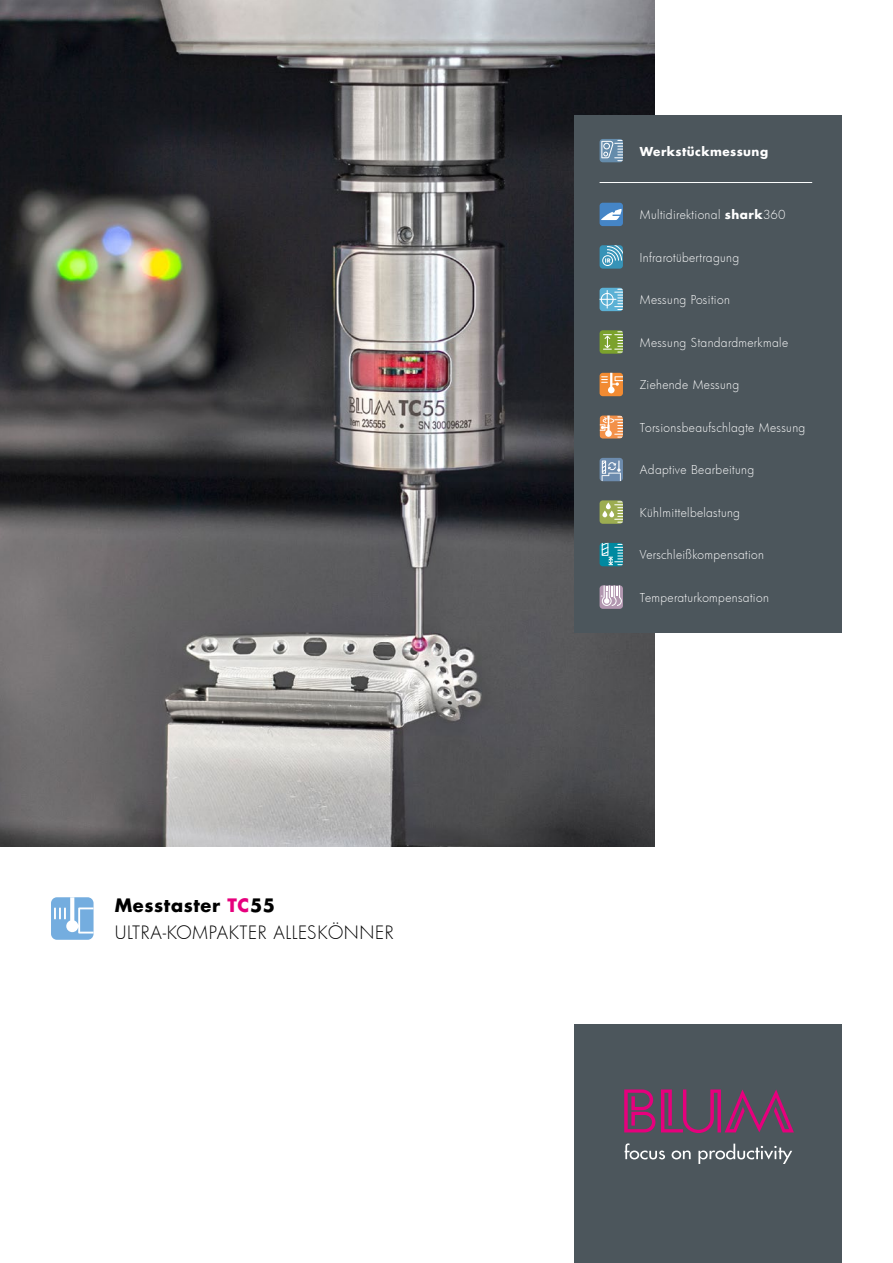
<style>
.page{position:relative;width:893px;height:1263px;background:#fff}
.page>*{position:absolute;margin:0;border:0;box-sizing:border-box;transform-origin:0 0}
.t1{font:300 18px/27px "Futura";letter-spacing:.035em;color:#000}
.t2{font:300 12px "Futura";letter-spacing:.03em;color:#fff}
.t3{font:700 12px "Futura";letter-spacing:.035em;color:#fff}
.s1{font-weight:700}
.s2{font-weight:700;color:#e6007d}
</style>
<div class="page">
<div style="left:574px;top:1025px;width:268px;height:238px;background:#4c565c"></div>
<svg style="left:625px;top:1143px;width:40px;height:16px"></svg>
<svg style="left:672px;top:1150px;width:19px;height:9px"></svg>
<svg style="left:698px;top:1143px;width:94px;height:21px"></svg>
<svg style="left:624px;top:1089px;width:31px;height:43px"></svg>
<svg style="left:661px;top:1089px;width:133px;height:44px"></svg>
<img style="left:0;top:0;width:655px;height:846px">
<div style="left:51px;top:897px;width:43px;height:43px;background:#74addf;border-radius:6px"></div>
<svg style="left:54px;top:897px;width:40px;height:36px"></svg>
<div style="left:574px;top:115px;width:268px;height:517px;background:#4c565c"></div>
<div style="left:600px;top:139px;width:23px;height:23px;background:#658cab;border-radius:3px"></div>
<svg style="left:601px;top:140px;width:22px;height:21px"></svg>
<div style="left:600px;top:245px;width:23px;height:24px;background:#3793b7;border-radius:3px"></div>
<svg style="left:602px;top:245px;width:21px;height:21px"></svg>
<div style="left:600px;top:288px;width:23px;height:23px;background:#5bb1d5;border-radius:3px"></div>
<svg style="left:600px;top:289px;width:23px;height:21px"></svg>
<div style="left:600px;top:330px;width:23px;height:24px;background:#7ba22d;border-radius:3px"></div>
<svg style="left:603px;top:331px;width:20px;height:22px"></svg>
<div style="left:600px;top:373px;width:23px;height:23px;background:#f28b32;border-radius:3px"></div>
<svg style="left:601px;top:373px;width:22px;height:20px"></svg>
<svg style="left:600px;top:415px;width:23px;height:24px"></svg>
<svg style="left:600px;top:458px;width:23px;height:23px"></svg>
<hr style="left:602px;top:460px;width:4px;height:14px;background:#adbed1">
<svg style="left:602px;top:461px;width:19px;height:20px"></svg>
<div style="left:600px;top:203px;width:23px;height:23px;background:#4585c6;border-radius:3px"></div>
<svg style="left:601px;top:209px;width:21px;height:11px"></svg>
<hr style="left:600px;top:182px;width:212px;height:1px;background:#fff">
<div style="left:600px;top:500px;width:23px;height:24px;background:#9cad51;border-radius:3px"></div>
<svg style="left:602px;top:501px;width:21px;height:22px"></svg>
<svg style="left:600px;top:543px;width:23px;height:23px"></svg>
<svg style="left:602px;top:543px;width:21px;height:22px"></svg>
<div style="left:600px;top:585px;width:23px;height:24px;background:#b297b0;border-radius:3px"></div>
<svg style="left:601px;top:585px;width:21px;height:21px"></svg>
<h1 class="t1" style="left:115px;top:892px;width:280px"><span class="s1">Messtaster</span> <span class="s2">TC</span><span class="s1">55<br></span>ULTRA-KOMPAKTER ALLESKÖNNER</h1>
<p class="t3" style="left:640px;top:143px;width:130px">Werkstückmessung</p>
<p class="t2" style="left:640px;top:207px;width:147px">Multidirektional <span class="s1">shark</span>360</p>
<p class="t2" style="left:640px;top:249px;width:101px">Infrarotübertragung</p>
<p class="t2" style="left:640px;top:292px;width:91px">Messung Position</p>
<p class="t2" style="left:640px;top:334px;width:150px">Messung Standardmerkmale</p>
<p class="t2" style="left:640px;top:377px;width:101px">Ziehende Messung</p>
<p class="t2" style="left:640px;top:419px;width:167px">Torsionsbeaufschlagte Messung</p>
<p class="t2" style="left:640px;top:462px;width:116px">Adaptive Bearbeitung</p>
<p class="t2" style="left:640px;top:504px;width:102px">Kühlmittelbelastung</p>
<p class="t2" style="left:640px;top:547px;width:126px">Verschleißkompensation</p>
<p class="t2" style="left:640px;top:589px;width:130px">Temperaturkompensation</p>
</div>
